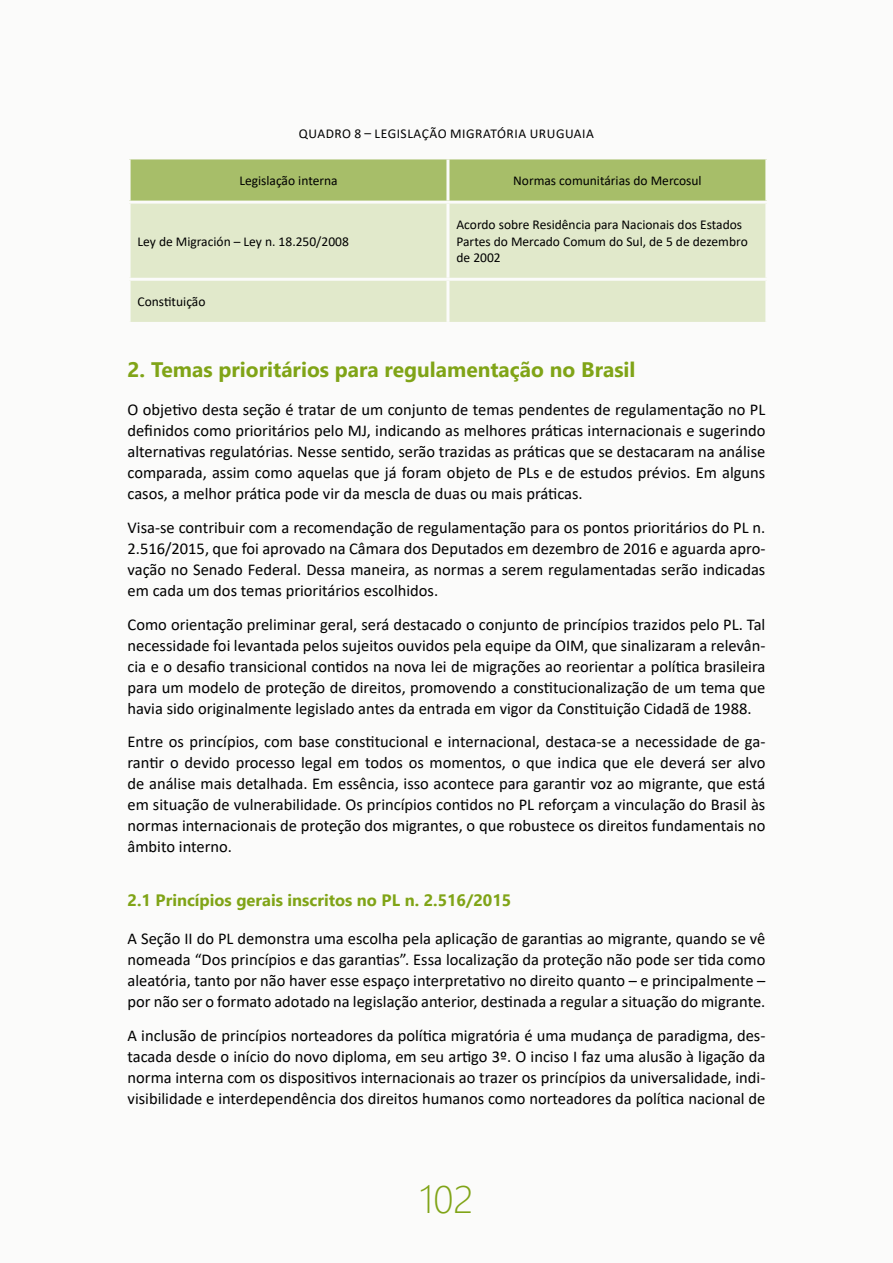
<style>
.page{position:relative;width:893px;height:1263px;background:#fbfbfa}
.page>*{position:absolute;margin:0;border:0;box-sizing:border-box;transform-origin:0 0}
.t1{font:300 39px "Segoe UI";color:#80a417}
.t2{font:700 21px "Segoe UI";color:#80a417}
.t3{font:16.5px/21px "Calibri";color:#000;text-align:justify}
.t4{font:700 16.5px "Segoe UI";color:#80a417}
.t5{font:13.5px/16.5px "Calibri";color:#000}
.t6{font:13.5px "Calibri";letter-spacing:.04em;color:#000}
</style>
<div class="page">
<div style="left:131px;top:159px;width:634px;height:42px;background:#a7be69"></div>
<div style="left:131px;top:204px;width:634px;height:118px;background:#e1e9cb"></div>
<hr style="left:446px;top:159px;width:3px;height:42px;background:#fbfbfa">
<hr style="left:446px;top:204px;width:3px;height:74px;background:#fbfbfa">
<hr style="left:128px;top:278px;width:320px;height:3px;background:#fbfbfa">
<hr style="left:448px;top:278px;width:320px;height:3px;background:#fbfbfa">
<hr style="left:446px;top:281px;width:3px;height:41px;background:#fbfbfa">
<p class="t6" style="left:299px;top:124px;width:297px">QUADRO 8 – LEGISLAÇÃO MIGRATÓRIA URUGUAIA</p>
<p class="t5" style="left:239px;top:172px;width:100px">Legislação interna</p>
<p class="t5" style="left:513px;top:172px;width:190px">Normas comunitárias do Mercosul</p>
<p class="t5" style="left:138px;top:233px;width:213px">Ley de Migración – Ley n. 18.250/2008</p>
<p class="t5" style="left:138px;top:293px;width:69px">Constituição</p>
<p class="t5" style="left:456px;top:216px;width:293px">Acordo sobre Residência para Nacionais dos Estados<br>Partes do Mercado Comum do Sul, de 5 de dezembro de 2002</p>
<p class="t2" style="left:128px;top:350px;width:509px">2. Temas prioritários para regulamentação no Brasil</p>
<p class="t3" style="left:128px;top:398px;width:639px">O objetivo desta seção é tratar de um conjunto de temas pendentes de regulamentação no PL definidos como prioritários pelo MJ, indicando as melhores práticas internacionais e sugerindo alternativas regulatórias. Nesse sentido, serão trazidas as práticas que se destacaram na análise comparada, assim como aquelas que já foram objeto de PLs e de estudos prévios. Em alguns casos, a melhor prática pode vir da mescla de duas ou mais práticas.</p>
<p class="t3" style="left:128px;top:516px;width:639px">Visa-se contribuir com a recomendação de regulamentação para os pontos prioritários do PL n.<br>2.516/2015, que foi aprovado na Câmara dos Deputados em dezembro de 2016 e aguarda apro&shy;vação no Senado Federal. Dessa maneira, as normas a serem regulamentadas serão indicadas em cada um dos temas prioritários escolhidos.</p>
<p class="t3" style="left:128px;top:613px;width:639px">Como orientação preliminar geral, será destacado o conjunto de princípios trazidos pelo PL. Tal necessidade foi levantada pelos sujeitos ouvidos pela equipe da OIM, que sinalizaram a relevân&shy;cia e o desafio transicional contidos na nova lei de migrações ao reorientar a política brasileira para um modelo de proteção de direitos, promovendo a constitucionalização de um tema que havia sido originalmente legislado antes da entrada em vigor da Constituição Cidadã de 1988.</p>
<p class="t3" style="left:128px;top:731px;width:639px">Entre os princípios, com base constitucional e internacional, destaca-se a necessidade de ga&shy;rantir o devido processo legal em todos os momentos, o que indica que ele deverá ser alvo de análise mais detalhada. Em essência, isso acontece para garantir voz ao migrante, que está em situação de vulnerabilidade. Os princípios contidos no PL reforçam a vinculação do Brasil às normas internacionais de proteção dos migrantes, o que robustece os direitos fundamentais no âmbito interno.</p>
<p class="t4" style="left:128px;top:884px;width:385px">2.1 Princípios gerais inscritos no PL n. 2.516/2015</p>
<p class="t3" style="left:128px;top:927px;width:639px">A Seção II do PL demonstra uma escolha pela aplicação de garantias ao migrante, quando se vê nomeada “Dos princípios e das garantias”. Essa localização da proteção não pode ser tida como aleatória, tanto por não haver esse espaço interpretativo no direito quanto – e principalmente – por não ser o formato adotado na legislação anterior, destinada a regular a situação do migrante.</p>
<p class="t3" style="left:128px;top:1024px;width:639px">A inclusão de princípios norteadores da política migratória é uma mudança de paradigma, des&shy;tacada desde o início do novo diploma, em seu artigo 3º. O inciso I faz uma alusão à ligação da norma interna com os dispositivos internacionais ao trazer os princípios da universalidade, indi&shy;visibilidade e interdependência dos direitos humanos como norteadores da política nacional de</p>
<h1 class="t1" style="left:419px;top:1163px;width:56px">102</h1>
</div>
